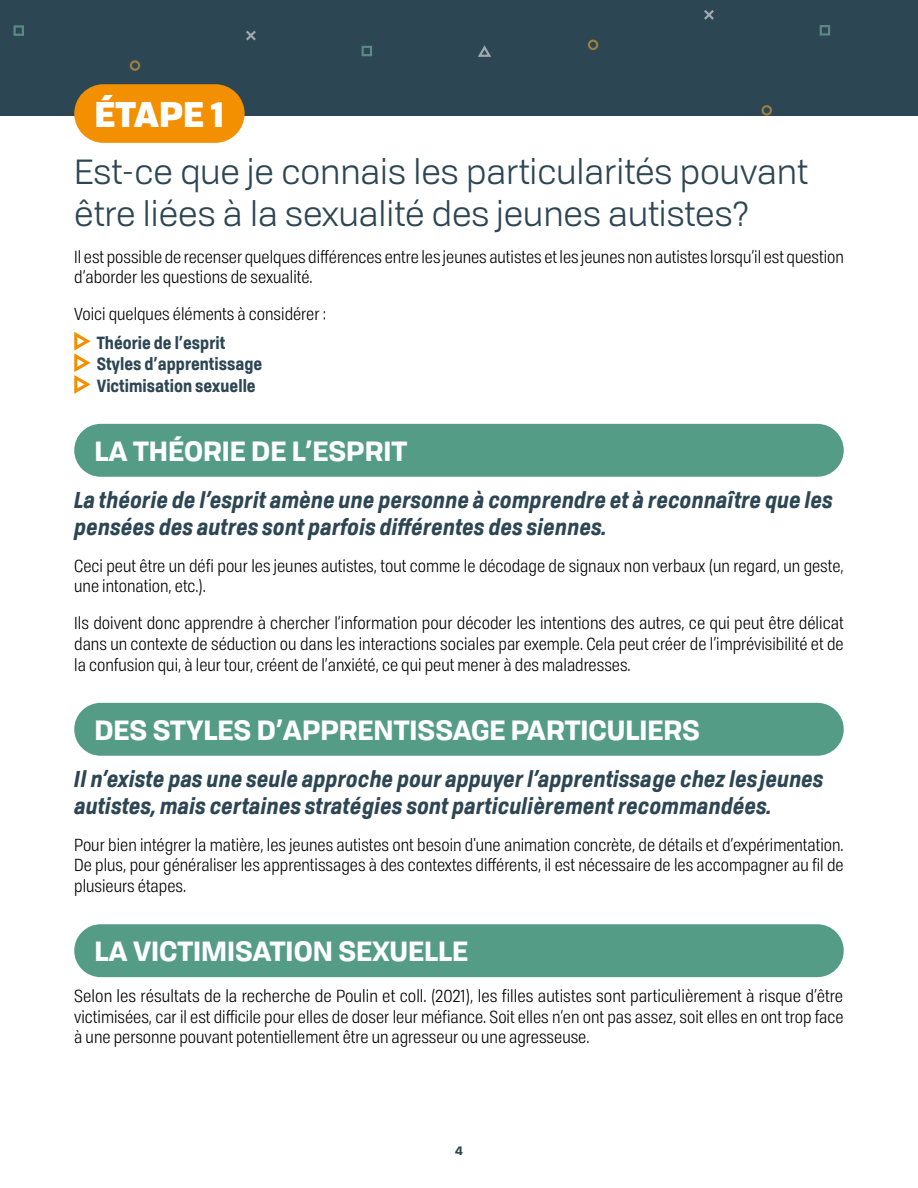
<style>
.page{position:relative;width:918px;height:1188px;background:#fff}
.page>*{position:absolute;margin:0;border:0;box-sizing:border-box;transform-origin:0 0}
.t1{font:34.5px/41.4px "Tofino";color:#2d4653}
.t2{font:900 34.5px "Tofino";color:#fff}
.t3{font:700 27px "Tofino";color:#fff}
.t4{font:italic 700 22.5px/27px "Tofino Narrow";color:#2d4653}
.t5{font:17.25px/20.7px "Tofino Narrow";color:#000;text-align:justify}
.t6{font:700 17.25px/21.6px "Tofino Narrow";color:#2d4653}
.t7{font:700 12px "Tofino";color:#2d4653}
</style>
<div class="page">
<div style="left:0;top:0;width:918px;height:116px;background:#2d4653"></div>
<svg style="left:478px;top:45px;width:13px;height:12px"></svg>
<svg style="left:362px;top:46px;width:10px;height:10px"></svg>
<svg style="left:14px;top:25px;width:10px;height:11px"></svg>
<svg style="left:130px;top:60px;width:10px;height:11px"></svg>
<svg style="left:246px;top:31px;width:10px;height:9px"></svg>
<svg style="left:820px;top:25px;width:10px;height:11px"></svg>
<svg style="left:588px;top:40px;width:10px;height:10px"></svg>
<svg style="left:704px;top:10px;width:10px;height:10px"></svg>
<svg style="left:762px;top:105px;width:10px;height:11px"></svg>
<div style="left:74px;top:84px;width:171px;height:59px;background:#f39001;border-radius:29px"></div>
<div style="left:74px;top:424px;width:770px;height:53px;background:#559c87;border-radius:26px"></div>
<div style="left:74px;top:703px;width:770px;height:53px;background:#559c87;border-radius:26px"></div>
<div style="left:74px;top:924px;width:770px;height:53px;background:#559c87;border-radius:26px"></div>
<svg style="left:74px;top:332px;width:17px;height:62px"></svg>
<h1 class="t2" style="left:94px;top:85px;width:131px">ÉTAPE 1</h1>
<h1 class="t1" style="left:74px;top:149px;width:735px">Est-ce que je connais les particularités pouvant être liées à la sexualité des jeunes autistes?</h1>
<p class="t5" style="left:74px;top:245px;width:771px">Il est possible de recenser quelques différences entre les jeunes autistes et les jeunes non autistes lorsqu’il est question d’aborder les questions de sexualité.</p>
<p class="t5" style="left:74px;top:303px;width:253px">Voici quelques éléments à considérer :</p>
<p class="t6" style="left:97px;top:330px;width:167px">Théorie de l’esprit<br>Styles d’apprentissage<br>Victimisation sexuelle</p>
<h2 class="t3" style="left:94px;top:429px;width:314px">LA THÉORIE DE L’ESPRIT</h2>
<h3 class="t4" style="left:74px;top:485px;width:760px">La théorie de l’esprit amène une personne à comprendre et à reconnaître que les pensées des autres sont parfois différentes des siennes.</h3>
<p class="t5" style="left:74px;top:554px;width:771px">Ceci peut être un défi pour les jeunes autistes, tout comme le décodage de signaux non verbaux (un regard, un geste, une intonation, etc.).</p>
<p class="t5" style="left:74px;top:612px;width:771px">Ils doivent donc apprendre à chercher l’information pour décoder les intentions des autres, ce qui peut être délicat dans un contexte de séduction ou dans les interactions sociales par exemple. Cela peut créer de l’imprévisibilité et de la confusion qui, à leur tour, créent de l’anxiété, ce qui peut mener à des maladresses.</p>
<h2 class="t3" style="left:94px;top:708px;width:607px">DES STYLES D’APPRENTISSAGE PARTICULIERS</h2>
<h3 class="t4" style="left:74px;top:764px;width:751px">Il n’existe pas une seule approche pour appuyer l’apprentissage chez les jeunes autistes, mais certaines stratégies sont particulièrement recommandées.</h3>
<p class="t5" style="left:74px;top:833px;width:771px">Pour bien intégrer la matière, les jeunes autistes ont besoin d'une animation concrète, de détails et d’expérimentation.<br>De plus, pour généraliser les apprentissages à des contextes différents, il est nécessaire de les accompagner au fil de plusieurs étapes.</p>
<h2 class="t3" style="left:94px;top:929px;width:375px">LA VICTIMISATION SEXUELLE</h2>
<p class="t5" style="left:74px;top:984px;width:771px">Selon les résultats de la recherche de Poulin et coll. (2021), les filles autistes sont particulièrement à risque d’être victimisées, car il est difficile pour elles de doser leur méfiance. Soit elles n’en ont pas assez, soit elles en ont trop face à une personne pouvant potentiellement être un agresseur ou une agresseuse.</p>
<p class="t7" style="left:455px;top:1141px;width:9px">4</p>
</div>
